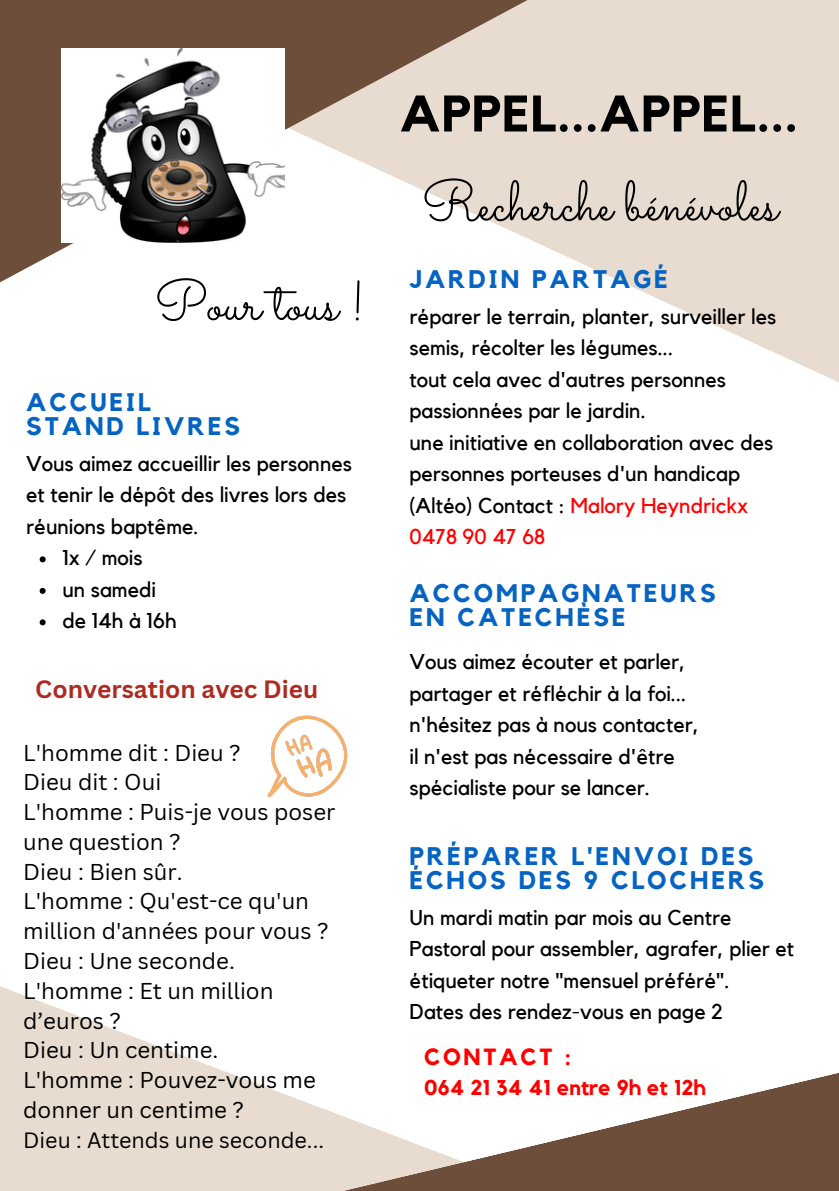
<style>
.page{position:relative;width:839px;height:1191px;background:#fff}
.page>*{position:absolute;margin:0;border:0;box-sizing:border-box;transform-origin:0 0}
.t1{font:56px "Sacramento";color:#000}
.t2{font:700 50.8px "Kollektif";letter-spacing:.025em;color:#000}
.t3{font:700 25.4px/24px "Kollektif";letter-spacing:.115em;color:#0563c1}
.t4{font:700 24.4px "Canva Sans";color:#ac2b22}
.t5{font:700 23.4px "Kollektif";letter-spacing:.115em;color:#f00}
.t6{font:22.4px/29.8px "Canva Sans";color:#000}
.t7{font:21.6px "Canva Sans";color:#000}
.t8{font:21.4px/31.6px "Kollektif";color:#000}
.t9{font:700 21.4px "Kollektif";color:#f00}
.s1{color:#f00}
</style>
<div class="page">
<svg style="left:0;top:986px;width:341px;height:205px;fill:#e8dbcf"></svg>
<svg style="left:341px;top:1073px;width:497px;height:118px"></svg>
<svg style="left:539px;top:0;width:299px;height:382px;fill:#e8dbcf"></svg>
<svg style="left:0;top:0;width:539px;height:283px"></svg>
<img style="left:62px;top:49px;width:222px;height:193px">
<svg style="left:40px;top:556px;width:6px;height:6px"></svg>
<svg style="left:40px;top:588px;width:6px;height:6px"></svg>
<svg style="left:40px;top:619px;width:6px;height:6px"></svg>
<img style="left:267px;top:715px;width:81px;height:83px">
<h1 class="t1" style="left:154px;top:267px;width:212px">Pour tous !</h1>
<p class="t3" style="left:26px;top:391px;width:215px">ACCUEIL<br>STAND LIVRES</p>
<p class="t8" style="left:26px;top:448px;width:327px">Vous aimez accueillir les personnes et tenir le dépôt des livres lors des réunions baptême.</p>
<p class="t8" style="left:62px;top:543px;width:116px">1x / mois<br>un samedi de 14h à 16h</p>
<p class="t4" style="left:35px;top:672px;width:284px">Conversation avec Dieu</p>
<p class="t6" style="left:23px;top:737px;width:314px">L'homme dit : Dieu ?<br>Dieu dit : Oui<br>L'homme : Puis-je vous poser une question ?<br>Dieu : Bien sûr.<br>L'homme : Qu'est-ce qu'un million d'années pour vous ?<br>Dieu : Une seconde.<br>L'homme : Et un million d’euros ?<br>Dieu : Un centime.<br>L'homme : Pouvez-vous me donner un centime ?</p>
<p class="t7" style="left:23px;top:1124px;width:302px">Dieu : Attends une seconde...</p>
<h2 class="t2" style="left:400px;top:90px;width:399px">APPEL...APPEL...</h2>
<h1 class="t1" style="left:422px;top:168px;width:357px">Recherche bénévoles</h1>
<p class="t3" style="left:409px;top:268px;width:260px">JARDIN PARTAGÉ</p>
<p class="t8" style="left:409px;top:301px;width:368px">réparer le terrain, planter, surveiller les semis, récolter les légumes...<br>tout cela avec d'autres personnes passionnées par le jardin.<br>une initiative en collaboration avec des personnes porteuses d'un handicap (Altéo) Contact : <span class="s1">Malory Heyndrickx<br>0478 90 47 68</span></p>
<p class="t3" style="left:409px;top:582px;width:307px">ACCOMPAGNATEURS<br>EN CATECHÈSE</p>
<p class="t8" style="left:409px;top:647px;width:291px">Vous aimez écouter et parler, partager et réfléchir à la foi... n'hésitez pas à nous contacter, il n'est pas nécessaire d'être spécialiste pour se lancer.</p>
<p class="t3" style="left:409px;top:845px;width:356px">PRÉPARER L'ENVOI DES<br>ÉCHOS DES 9 CLOCHERS</p>
<p class="t8" style="left:409px;top:902px;width:386px">Un mardi matin par mois au Centre Pastoral pour assembler, agrafer, plier et étiqueter notre "mensuel préféré".<br>Dates des rendez-vous en page 2</p>
<p class="t5" style="left:424px;top:1046px;width:149px">CONTACT :</p>
<p class="t9" style="left:424px;top:1077px;width:283px">064 21 34 41 entre 9h et 12h</p>
</div>
